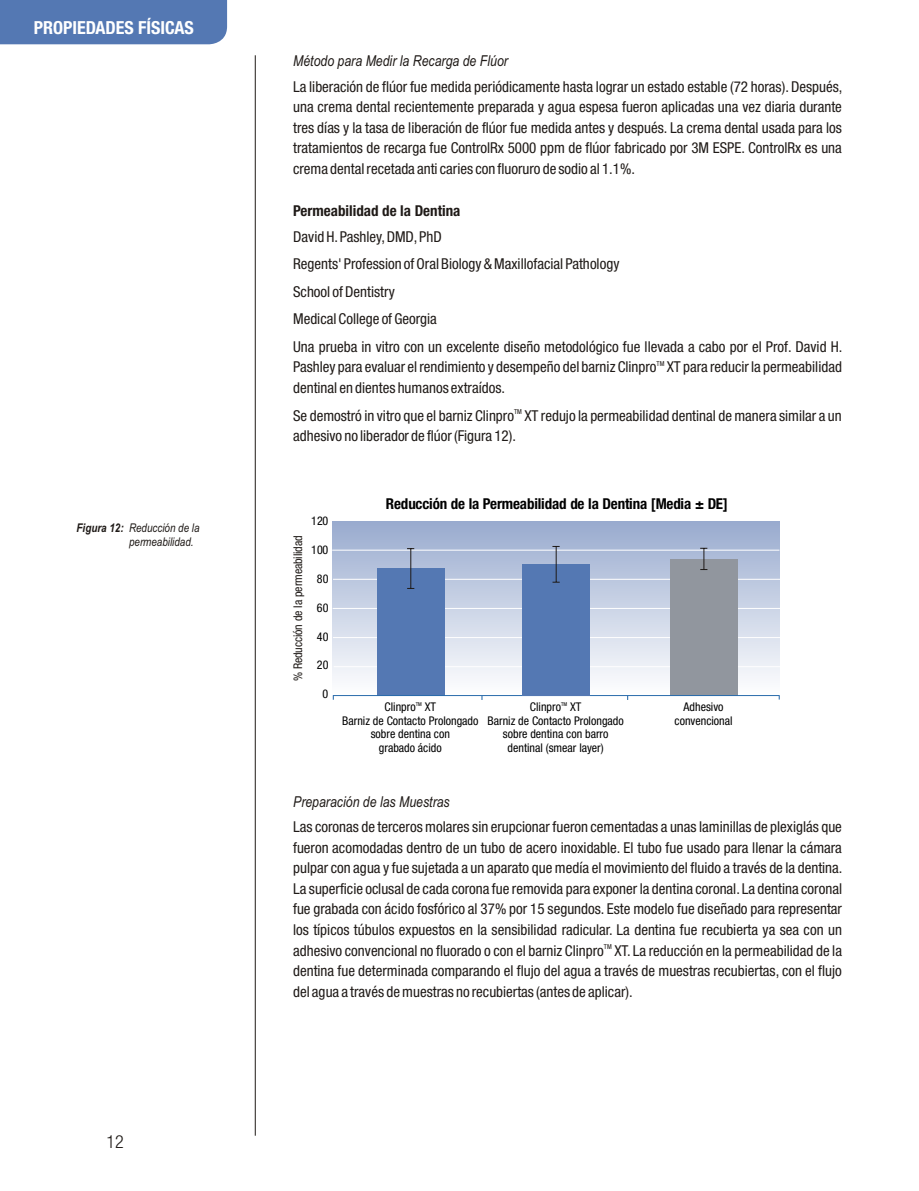
<style>
.page{position:relative;width:919px;height:1191px;background:#fff}
.page>*{position:absolute;margin:0;border:0;box-sizing:border-box;transform-origin:0 0}
.t1{font:700 condensed 18px "Helvetica Neue";color:#fff}
.t2{font:300 condensed 18px "Helvetica Neue";color:#1f1a17}
.t3{font:condensed 15px/20.5px "Helvetica Neue";color:#1f1a17;text-align:justify}
.t4{font:italic 15px "Arial Narrow";color:#1f1a17}
.t5{font:700 condensed 15px "Helvetica Neue";letter-spacing:-.01em;color:#000}
.t6{font:700 condensed 15px "Helvetica Neue";color:#1f1a17}
.t7{font:condensed 12px/13.8px "Helvetica Neue";color:#000;text-align:center}
.t8{font:italic 12px/13.5px "Arial Narrow";color:#1f1a17}
.t9{font:condensed 12px "Helvetica Neue";letter-spacing:-.01em;color:#1f1a17}
.t10{font:condensed 6.75px "Helvetica Neue";color:#1f1a17}
.t11{font:condensed 5.25px "Helvetica Neue";color:#000}
.s1{font-weight:700}
</style>
<div class="page">
<div style="left:0;top:0;width:227px;height:44px;background:#5478b3"></div>
<hr style="left:255px;top:55px;width:1px;height:1080px;background:#1f1a17">
<div style="left:333px;top:521px;width:446px;height:175px;background:linear-gradient(to bottom,#9aabcf,#fcfcfd)"></div>
<hr style="left:333px;top:666px;width:448px;height:1px;background:#fff">
<hr style="left:332px;top:550px;width:447px;height:1px;background:#fff">
<hr style="left:333px;top:579px;width:447px;height:1px;background:#fff">
<hr style="left:332px;top:608px;width:448px;height:1px;background:#fff">
<hr style="left:333px;top:637px;width:447px;height:1px;background:#fff">
<div style="left:377px;top:568px;width:67px;height:127px;background:#5478b3"></div>
<div style="left:670px;top:559px;width:67px;height:137px;background:#91969e"></div>
<hr style="left:333px;top:695px;width:446px;height:1px;background:#296bab">
<div style="left:522px;top:564px;width:67px;height:132px;background:#5478b3"></div>
<hr style="left:410px;top:548px;width:1px;height:40px;background:#1f1a17">
<hr style="left:555px;top:546px;width:1px;height:36px;background:#1f1a17">
<svg style="left:700px;top:548px;width:7px;height:22px"></svg>
<p class="t1" style="left:34px;top:20px;width:162px">PROPIEDADES FÍSICAS</p>
<p class="t8" style="left:129px;top:522px;width:72px;text-indent:-52px"><span class="s1">Figura 12:</span> Reducción de la permeabilidad.</p>
<p class="t2" style="left:106px;top:1134px;width:19px">12</p>
<p class="t4" style="left:293px;top:55px;width:216px">Método para Medir la Recarga de Flúor</p>
<p class="t3" style="left:293px;top:77px;width:551px">La liberación de flúor fue medida periódicamente hasta lograr un estado estable (72 horas). Después, una crema dental recientemente preparada y agua espesa fueron aplicadas una vez diaria durante tres días y la tasa de liberación de flúor fue medida antes y después. La crema dental usada para los tratamientos de recarga fue ControlRx 5000 ppm de flúor fabricado por 3M ESPE. ControlRx es una crema dental recetada anti caries con fluoruro de sodio al 1.1%.</p>
<p class="t6" style="left:293px;top:205px;width:169px">Permeabilidad de la Dentina</p>
<p class="t3" style="left:293px;top:224px;width:551px;line-height:27.5px;text-align:left">David H. Pashley, DMD, PhD<br>Regents' Profession of Oral Biology &amp; Maxillofacial Pathology<br>School of Dentistry<br>Medical College of Georgia<br>Una prueba in vitro con un excelente diseño metodológico fue llevada a cabo por el Prof. David H.</p>
<p class="t10" style="left:656px;top:360px;width:9px">TM</p>
<p class="t3" style="left:293px;top:358px;width:550px">Pashley para evaluar el rendimiento y desempeño del barniz Clinpro XT para reducir la permeabilidad dentinal en dientes humanos extraídos.</p>
<p class="t10" style="left:514px;top:408px;width:9px">TM</p>
<p class="t3" style="left:293px;top:406px;width:550px">Se demostró in vitro que el barniz Clinpro XT redujo la permeabilidad dentinal de manera similar a un adhesivo no liberador de flúor (Figura 12).</p>
<p class="t7" style="left:311px;top:515px;width:19px">120</p>
<p class="t7" style="left:311px;top:544px;width:19px">100</p>
<p class="t7" style="left:317px;top:572px;width:13px">80</p>
<p class="t7" style="left:317px;top:601px;width:13px">60</p>
<p class="t7" style="left:317px;top:630px;width:13px">40</p>
<p class="t7" style="left:317px;top:659px;width:13px">20</p>
<p class="t7" style="left:322px;top:688px;width:7px">0</p>
<p class="t9" style="left:293px;top:681px;width:147px;rotate:-90deg">% Reducción de la permeabilidad</p>
<p class="t5" style="left:386px;top:497px;width:343px">Reducción de la Permeabilidad de la Dentina [Media ± DE]</p>
<p class="t11" style="left:415px;top:701px;width:8px">TM</p>
<p class="t7" style="left:342px;top:700px;width:138px">Clinpro XT<br>Barniz de Contacto Prolongado sobre dentina con<br>grabado ácido</p>
<p class="t11" style="left:561px;top:701px;width:8px">TM</p>
<p class="t7" style="left:487px;top:700px;width:138px">Clinpro XT<br>Barniz de Contacto Prolongado sobre dentina con barro dentinal (smear layer)</p>
<p class="t7" style="left:674px;top:700px;width:59px">Adhesivo convencional</p>
<p class="t4" style="left:293px;top:795px;width:158px">Preparación de las Muestras</p>
<p class="t3" style="left:293px;top:817px;width:551px">Las coronas de terceros molares sin erupcionar fueron cementadas a unas laminillas de plexiglás que fueron acomodadas dentro de un tubo de acero inoxidable. El tubo fue usado para llenar la cámara pulpar con agua y fue sujetada a un aparato que medía el movimiento del fluido a través de la dentina.<br>La superficie oclusal de cada corona fue removida para exponer la dentina coronal. La dentina coronal fue grabada con ácido fosfórico al 37% por 15 segundos. Este modelo fue diseñado para representar los típicos túbulos expuestos en la sensibilidad radicular. La dentina fue recubierta ya sea con un</p>
<p class="t10" style="left:604px;top:943px;width:9px">TM</p>
<p class="t3" style="left:293px;top:941px;width:550px">adhesivo convencional no fluorado o con el barniz Clinpro XT. La reducción en la permeabilidad de la dentina fue determinada comparando el flujo del agua a través de muestras recubiertas, con el flujo del agua a través de muestras no recubiertas (antes de aplicar).</p>
</div>
